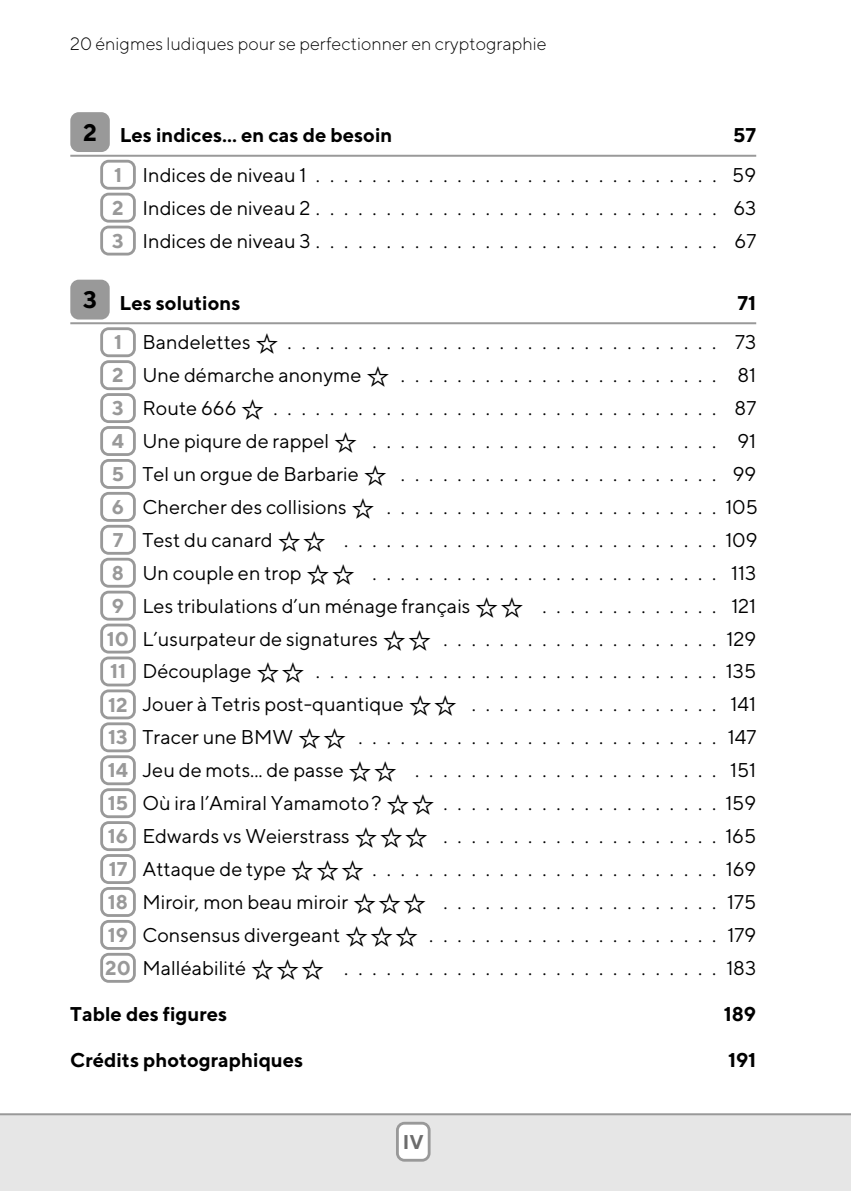
<style>
.page{position:relative;width:851px;height:1191px;background:#fff}
.page>*{position:absolute;margin:0;border:0;box-sizing:border-box;transform-origin:0 0}
.t1{font:700 11.6px "TT Norms";color:#000}
.t2{font:9.8px "TT Norms";color:#000}
.t3{font:700 9.8px "TT Norms";color:#000}
.t4{font:700 9.8px "TT Norms";color:#999}
.t5{font:700 9.8px "TT Norms";color:#6c6c6c}
.t6{font:300 8.8px "TT Norms";color:#000}
.s1{font-weight:700;color:#999}
</style>
<div class="page">
<div style="left:70px;top:112px;width:40px;height:40px;background:#999;border-radius:9px"></div>
<hr style="left:70px;top:155px;width:686px;height:2px;background:#999">
<svg style="left:100px;top:160px;width:36px;height:30px"></svg>
<div style="left:103px;top:163px;width:30px;height:24px;background:#fff;border-radius:6px"></div>
<div style="left:100px;top:193px;width:36px;height:30px;background:#999;border-radius:9px"></div>
<div style="left:103px;top:195px;width:30px;height:25px;background:#fff;border-radius:6px"></div>
<div style="left:100px;top:226px;width:36px;height:29px;background:#999;border-radius:9px"></div>
<div style="left:103px;top:228px;width:30px;height:25px;background:#fff;border-radius:6px"></div>
<div style="left:70px;top:280px;width:40px;height:39px;background:#999;border-radius:9px"></div>
<hr style="left:70px;top:322px;width:686px;height:2px;background:#999">
<svg style="left:100px;top:327px;width:36px;height:30px"></svg>
<div style="left:103px;top:330px;width:30px;height:24px;background:#fff;border-radius:6px"></div>
<svg style="left:100px;top:360px;width:36px;height:30px"></svg>
<div style="left:103px;top:363px;width:30px;height:24px;background:#fff;border-radius:6px"></div>
<svg style="left:100px;top:393px;width:36px;height:30px"></svg>
<div style="left:103px;top:396px;width:30px;height:24px;background:#fff;border-radius:6px"></div>
<svg style="left:100px;top:426px;width:36px;height:30px"></svg>
<div style="left:103px;top:429px;width:30px;height:24px;background:#fff;border-radius:6px"></div>
<svg style="left:100px;top:459px;width:36px;height:30px"></svg>
<div style="left:103px;top:462px;width:30px;height:24px;background:#fff;border-radius:6px"></div>
<svg style="left:100px;top:492px;width:36px;height:30px"></svg>
<div style="left:103px;top:495px;width:30px;height:24px;background:#fff;border-radius:6px"></div>
<div style="left:100px;top:525px;width:36px;height:30px;background:#999;border-radius:9px"></div>
<div style="left:103px;top:527px;width:30px;height:25px;background:#fff;border-radius:6px"></div>
<div style="left:100px;top:558px;width:36px;height:29px;background:#999;border-radius:9px"></div>
<div style="left:103px;top:560px;width:30px;height:25px;background:#fff;border-radius:6px"></div>
<div style="left:100px;top:590px;width:36px;height:30px;background:#999;border-radius:9px"></div>
<div style="left:103px;top:593px;width:30px;height:25px;background:#fff;border-radius:6px"></div>
<svg style="left:100px;top:623px;width:36px;height:30px"></svg>
<div style="left:103px;top:626px;width:30px;height:24px;background:#fff;border-radius:6px"></div>
<svg style="left:100px;top:656px;width:36px;height:30px"></svg>
<div style="left:103px;top:659px;width:30px;height:24px;background:#fff;border-radius:6px"></div>
<svg style="left:100px;top:689px;width:36px;height:30px"></svg>
<div style="left:103px;top:692px;width:30px;height:24px;background:#fff;border-radius:6px"></div>
<svg style="left:100px;top:722px;width:36px;height:30px"></svg>
<div style="left:103px;top:725px;width:30px;height:24px;background:#fff;border-radius:6px"></div>
<svg style="left:100px;top:755px;width:36px;height:30px"></svg>
<div style="left:103px;top:758px;width:30px;height:24px;background:#fff;border-radius:6px"></div>
<svg style="left:100px;top:788px;width:36px;height:30px"></svg>
<div style="left:103px;top:791px;width:30px;height:24px;background:#fff;border-radius:6px"></div>
<svg style="left:100px;top:821px;width:36px;height:30px"></svg>
<div style="left:103px;top:824px;width:30px;height:24px;background:#fff;border-radius:6px"></div>
<svg style="left:100px;top:854px;width:36px;height:30px"></svg>
<div style="left:103px;top:857px;width:30px;height:24px;background:#fff;border-radius:6px"></div>
<svg style="left:100px;top:887px;width:36px;height:30px"></svg>
<div style="left:103px;top:890px;width:30px;height:24px;background:#fff;border-radius:6px"></div>
<div style="left:100px;top:920px;width:36px;height:29px;background:#999;border-radius:9px"></div>
<div style="left:103px;top:922px;width:30px;height:25px;background:#fff;border-radius:6px"></div>
<div style="left:100px;top:953px;width:36px;height:29px;background:#999;border-radius:9px"></div>
<div style="left:103px;top:955px;width:30px;height:25px;background:#fff;border-radius:6px"></div>
<div style="left:0;top:1115px;width:850px;height:76px;background:#e6e6e6"></div>
<hr style="left:0;top:1113px;width:850px;height:2px;background:#999">
<svg style="left:396px;top:1121px;width:34px;height:40px"></svg>
<div style="left:399px;top:1124px;width:28px;height:34px;background:#fff;border-radius:6px"></div>
<p class="t6" style="left:70px;top:42px;width:477px">20 énigmes ludiques pour se perfectionner en cryptographie</p>
<p class="t1" style="left:83px;top:130px;width:15px">2</p>
<p class="t3" style="left:120px;top:133px;width:274px">Les indices... en cas de besoin</p>
<p class="t3" style="left:733px;top:133px;width:24px">57</p>
<p class="t4" style="left:114px;top:173px;width:9px">1</p>
<p class="t2" style="left:142px;top:173px;width:575px">Indicesdeniveau1.............................</p>
<p class="t2" style="left:732px;top:173px;width:25px">59</p>
<p class="t4" style="left:112px;top:206px;width:13px">2</p>
<p class="t2" style="left:142px;top:205px;width:575px">Indicesdeniveau2.............................</p>
<p class="t2" style="left:733px;top:205px;width:24px">63</p>
<p class="t4" style="left:112px;top:238px;width:13px">3</p>
<p class="t2" style="left:142px;top:238px;width:575px">Indicesdeniveau3.............................</p>
<p class="t2" style="left:734px;top:238px;width:23px">67</p>
<p class="t1" style="left:83px;top:297px;width:15px">3</p>
<p class="t3" style="left:120px;top:300px;width:122px">Les solutions</p>
<p class="t3" style="left:737px;top:300px;width:20px">71</p>
<p class="t4" style="left:114px;top:340px;width:9px">1</p>
<p class="t2" style="left:142px;top:340px;width:575px">Bandelettes☆...............................</p>
<p class="t2" style="left:735px;top:340px;width:23px">73</p>
<p class="t4" style="left:112px;top:373px;width:13px">2</p>
<p class="t2" style="left:142px;top:373px;width:575px">Unedémarcheanonyme☆.......................</p>
<p class="t2" style="left:737px;top:373px;width:20px">81</p>
<p class="t4" style="left:112px;top:406px;width:13px">3</p>
<p class="t2" style="left:142px;top:406px;width:575px">Route666☆................................</p>
<p class="t2" style="left:734px;top:406px;width:23px">87</p>
<p class="t4" style="left:112px;top:439px;width:14px">4</p>
<p class="t2" style="left:142px;top:439px;width:575px">Unepiqurederappel☆ .........................</p>
<p class="t2" style="left:737px;top:439px;width:20px">91</p>
<p class="t4" style="left:112px;top:471px;width:14px">5</p>
<p class="t2" style="left:142px;top:472px;width:575px">TelunorguedeBarbarie☆ .......................</p>
<p class="t2" style="left:732px;top:472px;width:25px">99</p>
<p class="t4" style="left:112px;top:504px;width:14px">6</p>
<p class="t2" style="left:142px;top:505px;width:617px">Chercherdescollisions☆ ........................105</p>
<p class="t4" style="left:113px;top:537px;width:12px">7</p>
<p class="t2" style="left:142px;top:537px;width:616px">Testducanard☆☆ ...........................109</p>
<p class="t4" style="left:112px;top:570px;width:14px">8</p>
<p class="t2" style="left:142px;top:570px;width:575px">Uncoupleentrop☆☆ .........................</p>
<p class="t2" style="left:731px;top:570px;width:27px">113</p>
<p class="t4" style="left:112px;top:603px;width:14px">9</p>
<p class="t2" style="left:142px;top:603px;width:575px">Les tribulations d’un ménage français ☆☆ . . . . . . . . . . . . .</p>
<p class="t2" style="left:731px;top:603px;width:26px">121</p>
<p class="t4" style="left:107px;top:636px;width:24px">10</p>
<p class="t2" style="left:142px;top:636px;width:615px">L’usurpateur de signatures ☆☆ . . . . . . . . . . . . . . . . . . . . 129</p>
<p class="t4" style="left:110px;top:669px;width:17px">11</p>
<p class="t2" style="left:142px;top:669px;width:615px">Découplage☆☆.............................135</p>
<p class="t4" style="left:108px;top:702px;width:21px">12</p>
<p class="t2" style="left:142px;top:702px;width:575px">Jouer à Tetris post-quantique ☆☆ . . . . . . . . . . . . . . . . . .</p>
<p class="t2" style="left:730px;top:702px;width:27px">141</p>
<p class="t4" style="left:108px;top:735px;width:21px">13</p>
<p class="t2" style="left:142px;top:735px;width:615px">TraceruneBMW☆☆ .......................... 147</p>
<p class="t4" style="left:108px;top:768px;width:22px">14</p>
<p class="t2" style="left:142px;top:768px;width:575px">Jeudemots...depasse☆☆ ......................</p>
<p class="t2" style="left:730px;top:768px;width:28px">151</p>
<p class="t4" style="left:108px;top:801px;width:22px">15</p>
<p class="t2" style="left:142px;top:801px;width:615px">Oùiral’AmiralYamamoto?☆☆ . . . . . . . . . . . . . . . . . . . . 159</p>
<p class="t4" style="left:108px;top:834px;width:22px">16</p>
<p class="t2" style="left:142px;top:834px;width:615px">EdwardsvsWeierstrass☆☆☆ . . . . . . . . . . . . . . . . . . . . 165</p>
<p class="t4" style="left:109px;top:867px;width:20px">17</p>
<p class="t2" style="left:142px;top:867px;width:615px">Attaquedetype☆☆☆.........................169</p>
<p class="t4" style="left:108px;top:899px;width:22px">18</p>
<p class="t2" style="left:142px;top:900px;width:615px">Miroir,monbeaumiroir☆☆☆ . . . . . . . . . . . . . . . . . . . . 175</p>
<p class="t4" style="left:108px;top:933px;width:22px">19</p>
<p class="t2" style="left:142px;top:932px;width:615px">Consensusdivergeant☆☆☆ . . . . . . . . . . . . . . . . . . . . . 179</p>
<p class="t2" style="left:105px;top:965px;width:652px"><span class="s1">20</span> Malléabilité☆☆☆ ...........................183</p>
<p class="t3" style="left:70px;top:1011px;width:158px">Table des figures</p>
<p class="t3" style="left:723px;top:1011px;width:34px">189</p>
<p class="t3" style="left:70px;top:1057px;width:234px">Crédits photographiques</p>
<p class="t3" style="left:728px;top:1057px;width:30px">191</p>
<p class="t5" style="left:403px;top:1139px;width:22px">IV</p>
</div>
